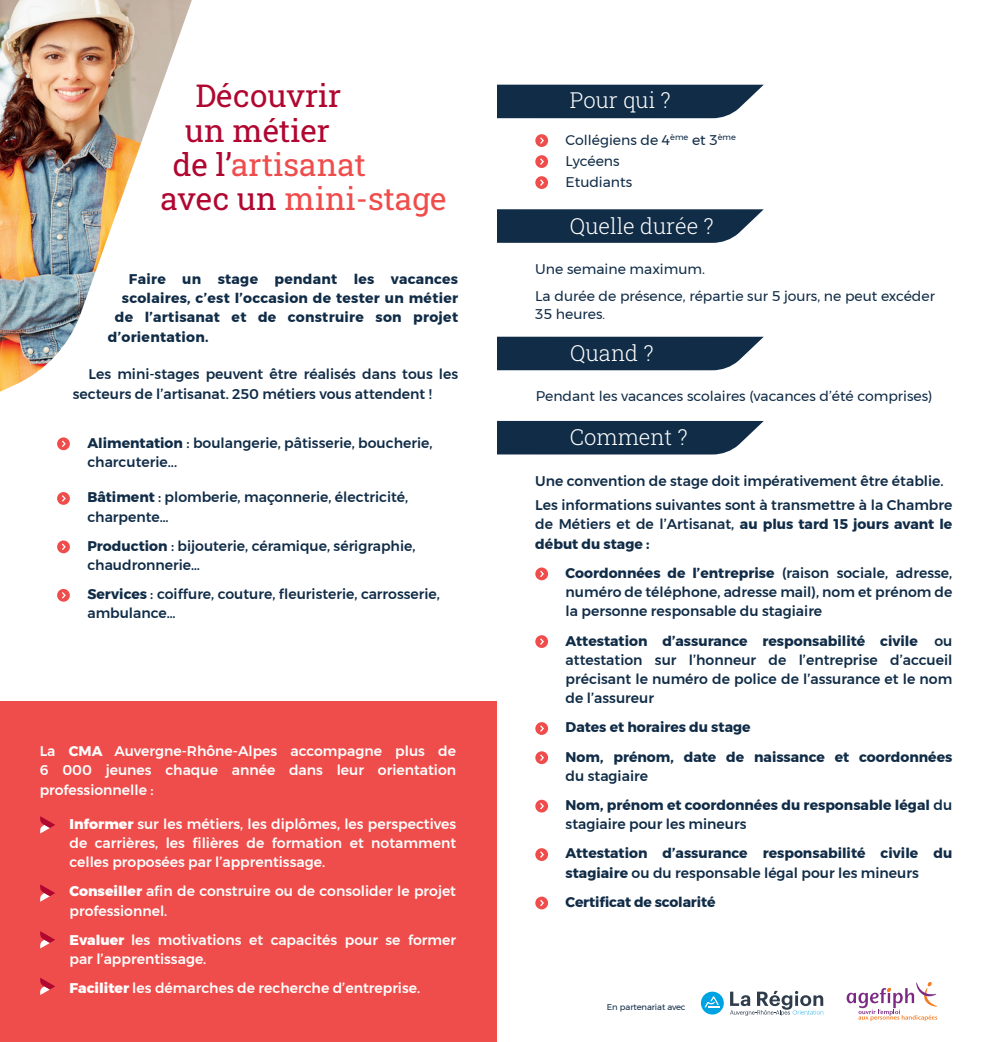
<style>
.page{position:relative;width:993px;height:1042px;background:#fff}
.page>*{position:absolute;margin:0;border:0;box-sizing:border-box;transform-origin:0 0}
.t1{font:31.5px "Roboto Slab";color:#ef4d4b}
.t2{font:31.5px "Roboto Slab";color:#b00630}
.t3{font:22.05px "Roboto Slab";color:#fff}
.t4{font:500 14px/19.2px "Montserrat";color:#102c47}
.t5{font:500 14px/19.2px "Montserrat";color:#fff;text-align:justify}
.t6{font:700 14px/19.2px "Montserrat";color:#102c47}
.t7{font:14px/21px "Montserrat";color:#102c47}
.t8{font:700 14px "Montserrat";letter-spacing:.02em;color:#102c47}
.t9{font:8.4px "Montserrat";letter-spacing:-.01em;color:#102c47}
.s1{color:#b00630}
.s2{font-weight:700}
.s3{font-weight:800}
.s4{font-weight:300}
.s5{font-weight:500}
</style>
<div class="page">
<div style="left:0;top:702px;width:496px;height:340px;background:#ef4d4b"></div>
<svg style="left:535px;top:134px;width:13px;height:13px"></svg>
<svg style="left:538px;top:136px;width:6px;height:9px"></svg>
<svg style="left:535px;top:155px;width:13px;height:13px"></svg>
<svg style="left:538px;top:157px;width:6px;height:9px"></svg>
<svg style="left:535px;top:176px;width:13px;height:13px"></svg>
<svg style="left:538px;top:178px;width:6px;height:9px"></svg>
<svg style="left:535px;top:567px;width:13px;height:13px"></svg>
<svg style="left:538px;top:569px;width:6px;height:9px"></svg>
<svg style="left:535px;top:635px;width:13px;height:13px"></svg>
<svg style="left:538px;top:637px;width:6px;height:9px"></svg>
<svg style="left:535px;top:722px;width:13px;height:13px"></svg>
<svg style="left:538px;top:724px;width:6px;height:9px"></svg>
<svg style="left:535px;top:751px;width:13px;height:13px"></svg>
<svg style="left:538px;top:753px;width:6px;height:9px"></svg>
<div style="left:535px;top:800px;width:13px;height:12px;background:#ef4d4b;border-radius:50%"></div>
<svg style="left:540px;top:803px;width:4px;height:7px"></svg>
<svg style="left:535px;top:848px;width:13px;height:13px"></svg>
<svg style="left:538px;top:850px;width:6px;height:9px"></svg>
<svg style="left:535px;top:896px;width:13px;height:13px"></svg>
<svg style="left:538px;top:898px;width:6px;height:9px"></svg>
<svg style="left:40px;top:816px;width:15px;height:17px"></svg>
<svg style="left:40px;top:884px;width:15px;height:18px"></svg>
<svg style="left:40px;top:931px;width:15px;height:17px"></svg>
<svg style="left:40px;top:978px;width:15px;height:17px"></svg>
<img style="left:0;top:0;width:192px;height:392px">
<div style="left:497px;top:85px;width:266px;height:33px;background:#102c47"></div>
<svg style="left:497px;top:209px;width:266px;height:34px;background:#223c55"></svg>
<div style="left:497px;top:337px;width:266px;height:33px;background:#102c47"></div>
<div style="left:497px;top:421px;width:266px;height:33px;background:#102c47"></div>
<svg style="left:846px;top:982px;width:90px;height:39px"></svg>
<svg style="left:700px;top:991px;width:23px;height:23px"></svg>
<svg style="left:704px;top:996px;width:15px;height:11px"></svg>
<svg style="left:730px;top:991px;width:93px;height:24px"></svg>
<svg style="left:57px;top:437px;width:13px;height:13px"></svg>
<svg style="left:60px;top:439px;width:7px;height:9px"></svg>
<div style="left:57px;top:492px;width:13px;height:13px;background:#ef4d4b;border-radius:50%"></div>
<svg style="left:62px;top:495px;width:4px;height:7px"></svg>
<svg style="left:57px;top:540px;width:13px;height:13px"></svg>
<svg style="left:60px;top:542px;width:7px;height:9px"></svg>
<svg style="left:57px;top:589px;width:13px;height:13px"></svg>
<svg style="left:60px;top:590px;width:7px;height:10px"></svg>
<h1 class="t2" style="left:195px;top:74px;width:147px">Découvrir</h1>
<h1 class="t2" style="left:185px;top:109px;width:146px">un métier</h1>
<h1 class="t1" style="left:173px;top:143px;width:195px"><span class="s1">de l’</span>artisanat</h1>
<h1 class="t1" style="left:160px;top:177px;width:287px"><span class="s1">avec un</span> mini-stage</h1>
<p class="t8" style="left:129px;top:268px;width:331px">Faire un stage pendant les vacances</p>
<p class="t8" style="left:122px;top:287px;width:338px">scolaires, c’est l’occasion de tester un métier</p>
<p class="t8" style="left:115px;top:306px;width:344px">de l’artisanat et de construire son projet</p>
<p class="t8" style="left:108px;top:325px;width:102px">d’orientation.</p>
<p class="t4" style="left:73px;top:365px;width:387px;text-indent:16px">Les mini-stages peuvent être réalisés dans tous les secteurs de l’artisanat. 250 métiers vous attendent !</p>
<p class="t4" style="left:87px;top:433px;width:346px"><span class="s2">Alimentation</span> : boulangerie, pâtisserie, boucherie, charcuterie...</p>
<p class="t4" style="left:87px;top:488px;width:322px"><span class="s2">Bâtiment</span> : plomberie, maçonnerie, électricité, charpente…</p>
<p class="t4" style="left:87px;top:536px;width:329px"><span class="s2">Production</span> : bijouterie, céramique, sérigraphie, chaudronnerie…</p>
<p class="t4" style="left:87px;top:584px;width:354px"><span class="s2">Services</span> : coiffure, couture, fleuristerie, carrosserie, ambulance…</p>
<p class="t5" style="left:40px;top:741px;width:418px">La <span class="s2">CMA</span> Auvergne-Rhône-Alpes accompagne plus de 6 000 jeunes chaque année dans leur orientation professionnelle :</p>
<p class="t5" style="left:69px;top:814px;width:388px"><span class="s3">Informer</span> sur les métiers, les diplômes, les perspectives de carrières, les filières de formation et notamment celles proposées par l’apprentissage.</p>
<p class="t5" style="left:69px;top:882px;width:388px"><span class="s3">Conseiller</span> afin de construire ou de consolider le projet professionnel.</p>
<p class="t5" style="left:69px;top:930px;width:388px"><span class="s3">Evaluer</span> les motivations et capacités pour se former par l’apprentissage.</p>
<p class="t5" style="left:69px;top:978px;width:352px"><span class="s3">Faciliter</span> les démarches de recherche d’entreprise.</p>
<h2 class="t3" style="left:569px;top:85px;width:102px">Pour qui ?</h2>
<p class="t7" style="left:565px;top:129px;width:172px">Collégiens de 4<sup>ème</sup> et 3<sup>ème<br></sup>Lycéens<br>Etudiants</p>
<h2 class="t3" style="left:569px;top:211px;width:145px">Quelle durée ?</h2>
<p class="t7" style="left:535px;top:255px;width:401px;line-height:27.5px">Une semaine maximum.<br>La durée de présence, répartie sur 5 jours, ne peut excéder</p>
<p class="t7" style="left:535px;top:303px;width:71px">35 heures<span class="s4">.</span></p>
<h2 class="t3" style="left:570px;top:337px;width:85px">Quand ?</h2>
<p class="t7" style="left:535px;top:385px;width:398px">Pendant les vacances scolaires (vacances d’été comprises)</p>
<h2 class="t3" style="left:569px;top:422px;width:119px">Comment ?</h2>
<p class="t4" style="left:535px;top:469px;width:418px;line-height:24.2px">Une convention de stage doit impérativement être établie.<br>Les informations suivantes sont à transmettre à la Chambre</p>
<p class="t6" style="left:535px;top:515px;width:418px"><span class="s5">de Métiers et de l’Artisanat,</span> au plus tard 15 jours avant le début du stage :</p>
<p class="t4" style="left:565px;top:563px;width:388px;text-align:justify"><span class="s2">Coordonnées de l’entreprise</span> (raison sociale, adresse, numéro de téléphone, adresse mail), nom et prénom de la personne responsable du stagiaire</p>
<p class="t4" style="left:565px;top:631px;width:388px;text-align:justify"><span class="s2">Attestation d’assurance responsabilité civile</span> ou attestation sur l’honneur de l’entreprise d’accueil précisant le numéro de police de l’assurance et le nom de l’assureur</p>
<p class="t6" style="left:565px;top:713px;width:388px;line-height:29.2px">Dates et horaires du stage<br>Nom, prénom, date de naissance et coordonnées</p>
<p class="t6" style="left:565px;top:761px;width:388px;line-height:29.2px"><span class="s5">du stagiaire<br></span>Nom, prénom et coordonnées du responsable légal <span class="s5">du</span></p>
<p class="t4" style="left:565px;top:814px;width:182px">stagiaire pour les mineurs</p>
<p class="t6" style="left:565px;top:844px;width:388px">Attestation d’assurance responsabilité civile du stagiaire <span class="s5">ou du responsable légal pour les mineurs</span></p>
<p class="t6" style="left:565px;top:892px;width:151px">Certificat de scolarité</p>
<p class="t9" style="left:606px;top:1000px;width:80px">En partenariat avec</p>
</div>
